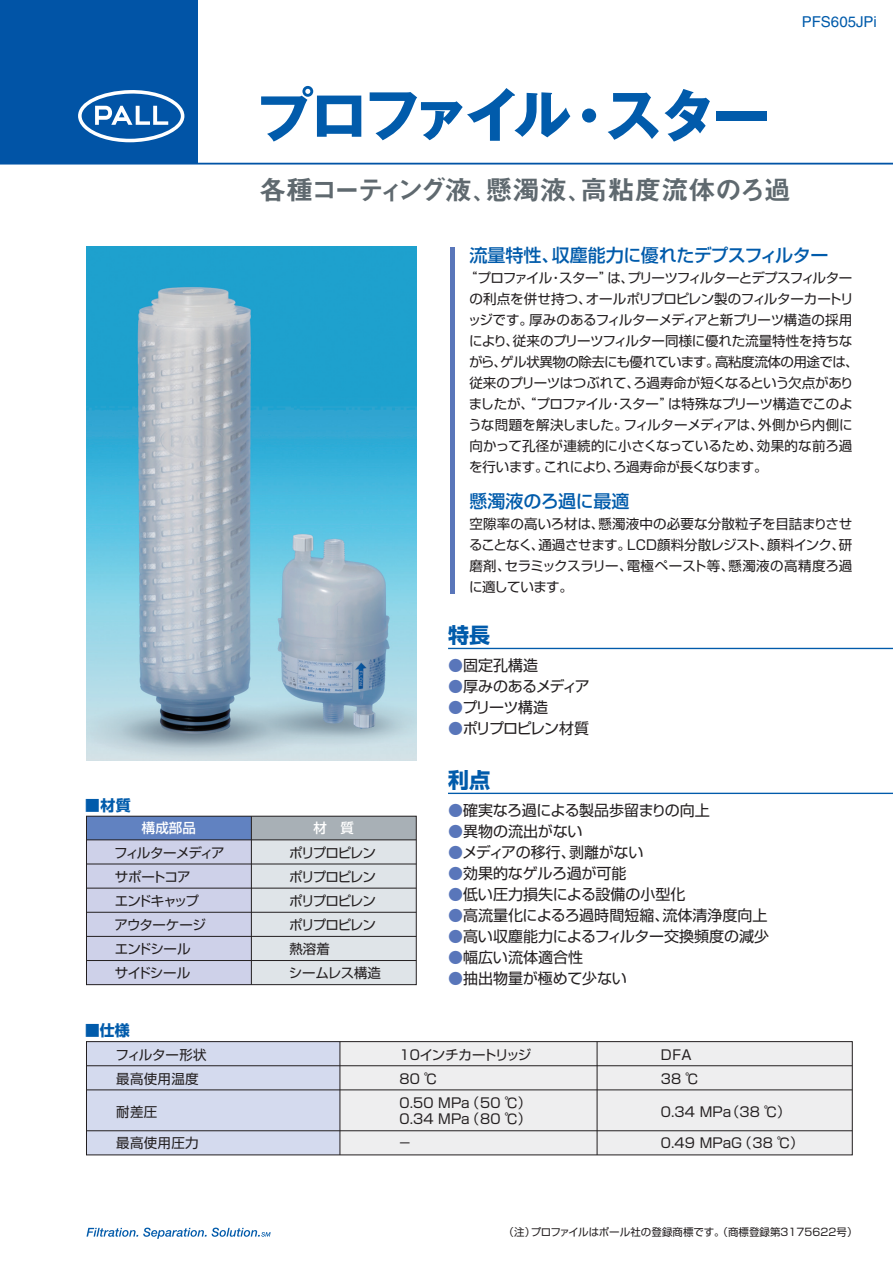
<style>
.page{position:relative;width:893px;height:1263px;background:#fff}
.page>*{position:absolute;margin:0;border:0;box-sizing:border-box;transform-origin:0 0}
.t1{font:700 57.75px "Gothic MB101";letter-spacing:-.07em;color:#015bab}
.t2{font:27px "Midashi Go MB31";letter-spacing:-.085em;color:#5f696f}
.t3{font:700 21px "Shin Go";color:#015bab}
.t4{font:500 18px "Shin Go";letter-spacing:-.015em;color:#015bab}
.t5{font:15px "Shin Go";letter-spacing:-.01em;color:#231f20}
.t6{font:15px "Shin Go";letter-spacing:-.03em;color:#231f20}
.t7{font:15px "Shin Go";letter-spacing:-.055em;color:#231f20}
.t8{font:15px "Shin Go";letter-spacing:-.07em;color:#231f20}
.t9{font:15px "Helvetica";color:#015bab}
.t10{font:700 15px "Shin Go";color:#015bab}
.t11{font:13.5px/21px "Shin Go";letter-spacing:-.03em;color:#231f20}
.t12{font:13.5px/24px "Shin Go";letter-spacing:-.06em;color:#231f20}
.t13{font:13.5px/24px "Shin Go";letter-spacing:-.08em;color:#231f20}
.t14{font:13.5px/24px "Shin Go";letter-spacing:-.005em;color:#231f20}
.t15{font:13.5px/24px "Shin Go";letter-spacing:.02em;color:#231f20}
.t16{font:500 13.5px "Shin Go";color:#fff}
.t17{font:10.5px "Shin Go";color:#231f20}
.s1{color:#5976ba}
</style>
<div class="page">
<div style="left:0;top:0;width:197px;height:164px;background:#0154a6"></div>
<svg style="left:78px;top:90px;width:106px;height:52px"></svg>
<div style="left:86px;top:816px;width:165px;height:24px;background:#6182c1"></div>
<div style="left:251px;top:816px;width:165px;height:24px;background:#a8b0b6"></div>
<div style="left:251px;top:840px;width:165px;height:145px;background:#dfe4e8"></div>
<div style="left:86px;top:840px;width:165px;height:145px;background:#ced1e9"></div>
<hr style="left:448px;top:648px;width:444px;height:1px;background:#015bab">
<hr style="left:448px;top:793px;width:444px;height:1px;background:#015bab">
<svg style="left:86px;top:1228px;width:185px;height:11px"></svg>
<hr style="left:86px;top:840px;width:330px;height:1px;background:#231f20">
<hr style="left:86px;top:864px;width:330px;height:1px;background:#231f20">
<hr style="left:86px;top:888px;width:330px;height:1px;background:#231f20">
<hr style="left:86px;top:912px;width:330px;height:1px;background:#231f20">
<hr style="left:86px;top:936px;width:330px;height:1px;background:#231f20">
<hr style="left:86px;top:960px;width:330px;height:1px;background:#231f20">
<hr style="left:251px;top:816px;width:1px;height:169px;background:#231f20">
<img style="left:86px;top:246px;width:330px;height:515px">
<hr style="left:0;top:163px;width:892px;height:2px;background:#0154a6">
<hr style="left:450px;top:247px;width:4px;height:347px;background:#5976ba">
<div style="left:86px;top:816px;width:330px;height:169px;border:1px solid #231f20"></div>
<div style="left:340px;top:1042px;width:512px;height:113px;background:#eeeeef"></div>
<div style="left:86px;top:1042px;width:254px;height:113px;background:#d4daee"></div>
<hr style="left:86px;top:1066px;width:766px;height:1px;background:#231f20">
<hr style="left:86px;top:1090px;width:766px;height:1px;background:#231f20">
<hr style="left:86px;top:1131px;width:766px;height:1px;background:#231f20">
<hr style="left:340px;top:1042px;width:1px;height:113px;background:#231f20">
<hr style="left:597px;top:1042px;width:1px;height:113px;background:#231f20">
<div style="left:86px;top:1041px;width:766px;height:114px;border:1px solid #231f20"></div>
<p class="t9" style="left:801px;top:17px;width:77px">PFS605JPi</p>
<h1 class="t1" style="left:255px;top:94px;width:517px">プロファイル・スター</h1>
<h2 class="t2" style="left:259px;top:179px;width:533px">各種コーティング液、懸濁液、高粘度流体のろ過</h2>
<h3 class="t4" style="left:469px;top:249px;width:361px">流量特性、収塵能力に優れたデプスフィルター</h3>
<p class="t11" style="left:464px;top:269px;width:396px">“プロファイル・スター”は、プリーツフィルターとデプスフィルターの利点を併せ持つ、オールポリプロピレン製のフィルターカートリッジです。厚みのあるフィルターメディアと新プリーツ構造の採用により、従来のプリーツフィルター同様に優れた流量特性を持ちながら、ゲル状異物の除去にも優れています。高粘度流体の用途では、従来のプリーツはつぶれて、ろ過寿命が短くなるという欠点がありましたが、“プロファイル・スター”は特殊なプリーツ構造でこのような問題を解決しました。フィルターメディアは、外側から内側に向かって孔径が連続的に小さくなっているため、効果的な前ろ過を行います。これにより、ろ過寿命が長くなります。</p>
<h3 class="t4" style="left:469px;top:495px;width:161px">懸濁液のろ過に最適</h3>
<p class="t11" style="left:469px;top:515px;width:385px;text-align:justify">空隙率の高いろ材は、懸濁液中の必要な分散粒子を目詰まりさせることなく、通過させます。LCD顔料分散レジスト、顔料インク、研磨剤、セラミックスラリー、電極ペースト等、懸濁液の高精度ろ過に適しています。</p>
<h3 class="t3" style="left:448px;top:627px;width:43px">特長</h3>
<p class="t5" style="left:448px;top:660px;width:91px"><span class="s1">●</span>固定孔構造</p>
<p class="t7" style="left:448px;top:681px;width:143px"><span class="s1">●</span>厚みのあるメディア</p>
<p class="t5" style="left:448px;top:702px;width:102px"><span class="s1">●</span>プリーツ構造</p>
<p class="t8" style="left:448px;top:723px;width:143px"><span class="s1">●</span>ポリプロピレン材質</p>
<p class="t10" style="left:85px;top:799px;width:47px">■材質</p>
<p class="t16" style="left:142px;top:823px;width:56px">構成部品</p>
<p class="t16" style="left:313px;top:823px;width:42px">材　質</p>
<p class="t12" style="left:114px;top:842px;width:112px">フィルターメディアサポートコア<br>エンドキャップ<br>アウターケージ<br>エンドシール<br>サイドシール</p>
<p class="t13" style="left:289px;top:842px;width:94px">ポリプロピレンポリプロピレンポリプロピレンポリプロピレン熱溶着<br>シームレス構造</p>
<p class="t10" style="left:85px;top:1025px;width:46px">■仕様</p>
<p class="t15" style="left:116px;top:1044px;width:93px">フィルター形状最高使用温度</p>
<p class="t11" style="left:116px;top:1103px;width:43px">耐差圧</p>
<p class="t11" style="left:116px;top:1134px;width:84px">最高使用圧力</p>
<h3 class="t3" style="left:448px;top:772px;width:43px">利点</h3>
<p class="t6" style="left:448px;top:805px;width:263px"><span class="s1">●</span>確実なろ過による製品歩留まりの向上</p>
<p class="t5" style="left:448px;top:826px;width:136px"><span class="s1">●</span>異物の流出がない</p>
<p class="t5" style="left:448px;top:847px;width:197px"><span class="s1">●</span>メディアの移行、剥離がない</p>
<p class="t5" style="left:448px;top:868px;width:180px"><span class="s1">●</span>効果的なゲルろ過が可能</p>
<p class="t5" style="left:448px;top:889px;width:239px"><span class="s1">●</span>低い圧力損失による設備の小型化</p>
<p class="t5" style="left:448px;top:910px;width:321px"><span class="s1">●</span>高流量化によるろ過時間短縮、流体清浄度向上</p>
<p class="t5" style="left:448px;top:931px;width:323px"><span class="s1">●</span>高い収塵能力によるフィルター交換頻度の減少</p>
<p class="t5" style="left:448px;top:952px;width:136px"><span class="s1">●</span>幅広い流体適合性</p>
<p class="t5" style="left:448px;top:973px;width:180px"><span class="s1">●</span>抽出物量が極めて少ない</p>
<p class="t14" style="left:399px;top:1044px;width:133px">10インチカートリッジ<br>80 ℃<br>0.50 MPa（50 ℃）</p>
<p class="t11" style="left:398px;top:1109px;width:134px;line-height:24px">0.34 MPa（80 ℃）－</p>
<p class="t11" style="left:661px;top:1044px;width:40px;line-height:24px">DFA<br>38 ℃</p>
<p class="t11" style="left:661px;top:1103px;width:131px">0.34 MPa（38 ℃）</p>
<p class="t11" style="left:661px;top:1134px;width:144px">0.49 MPaG（38 ℃）</p>
<p class="t17" style="left:503px;top:1228px;width:355px">（注）プロファイルはポール社の登録商標です。（商標登録第3175622号）</p>
</div>
